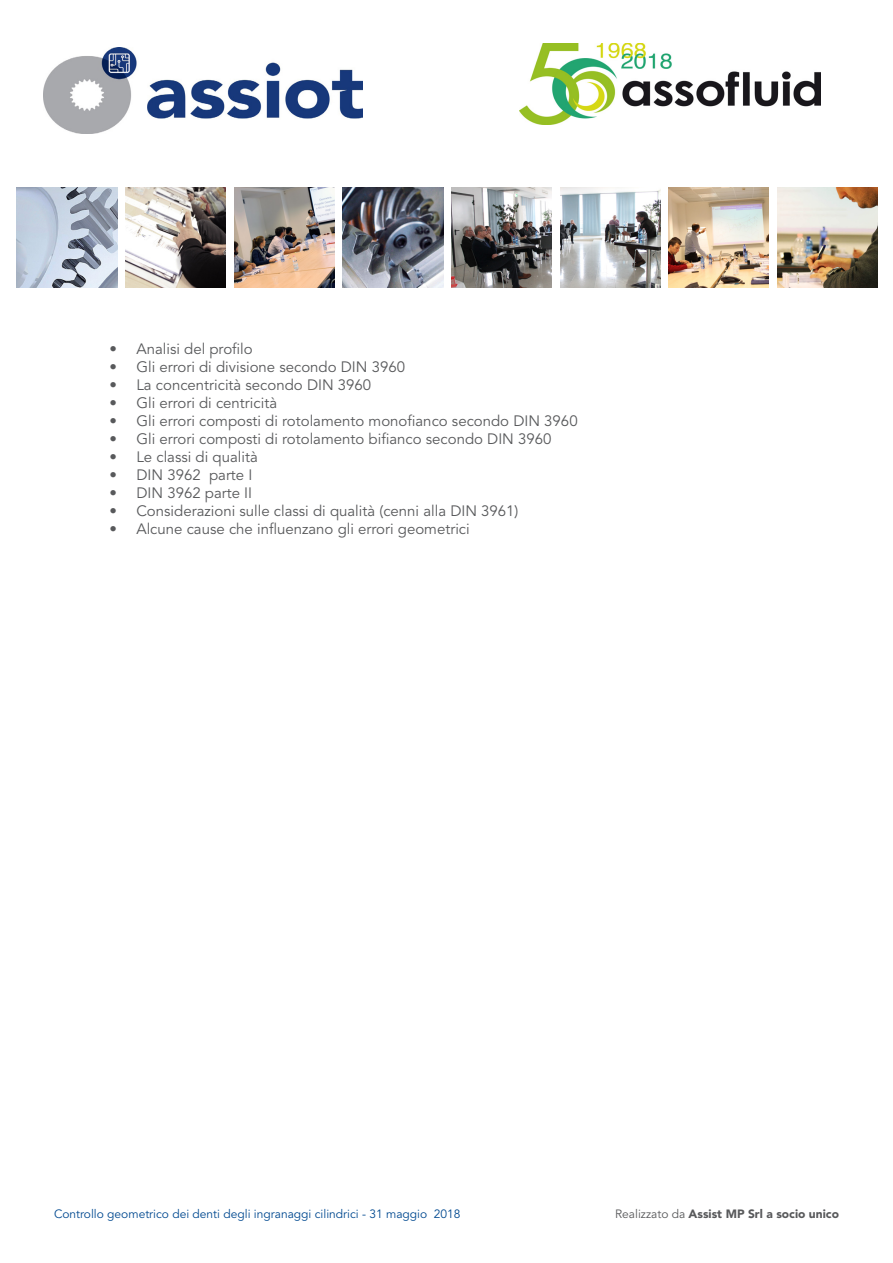
<style>
.page{position:relative;width:893px;height:1263px;background:#fff}
.page>*{position:absolute;margin:0;border:0;box-sizing:border-box;transform-origin:0 0}
.t1{font:15px "Avenir LT Std";color:#58595b}
.t2{font:12px "Avenir LT Std";color:#004990}
.t3{font:900 12px "Avenir LT Std";color:#58595b}
.s1{font-weight:400}
</style>
<div class="page">
<img style="left:17px;top:187px;width:100px;height:100px">
<img style="left:126px;top:187px;width:100px;height:100px">
<img style="left:234px;top:187px;width:100px;height:100px">
<img style="left:451px;top:187px;width:101px;height:100px">
<img style="left:343px;top:187px;width:100px;height:100px">
<img style="left:560px;top:187px;width:100px;height:100px">
<img style="left:669px;top:187px;width:100px;height:100px">
<img style="left:777px;top:187px;width:100px;height:100px">
<img style="left:520px;top:44px;width:301px;height:80px">
<img style="left:43px;top:47px;width:319px;height:86px">
<p class="t1" style="left:109px;top:340px;width:145px">• Analisi del profilo</p>
<p class="t1" style="left:109px;top:358px;width:297px">• Gli errori di divisione secondo DIN 3960</p>
<p class="t1" style="left:109px;top:376px;width:263px">• La concentricità secondo DIN 3960</p>
<p class="t1" style="left:109px;top:394px;width:169px">• Gli errori di centricità</p>
<p class="t1" style="left:109px;top:412px;width:470px">• Gli errori composti di rotolamento monofianco secondo DIN 3960</p>
<p class="t1" style="left:109px;top:430px;width:444px">• Gli errori composti di rotolamento bifianco secondo DIN 3960</p>
<p class="t1" style="left:109px;top:448px;width:150px">• Le classi di qualità</p>
<p class="t1" style="left:109px;top:466px;width:144px">• DIN 3962 parte I</p>
<p class="t1" style="left:109px;top:484px;width:144px">• DIN 3962 parte II</p>
<p class="t1" style="left:109px;top:502px;width:411px">• Considerazioni sulle classi di qualità (cenni alla DIN 3961)</p>
<p class="t1" style="left:109px;top:520px;width:362px">• Alcune cause che influenzano gli errori geometrici</p>
<p class="t2" style="left:54px;top:1207px;width:408px">Controllo geometrico dei denti degli ingranaggi cilindrici - 31 maggio 2018</p>
<p class="t3" style="left:615px;top:1206px;width:225px"><span class="s1">Realizzato da</span> Assist MP Srl a socio unico</p>
</div>
